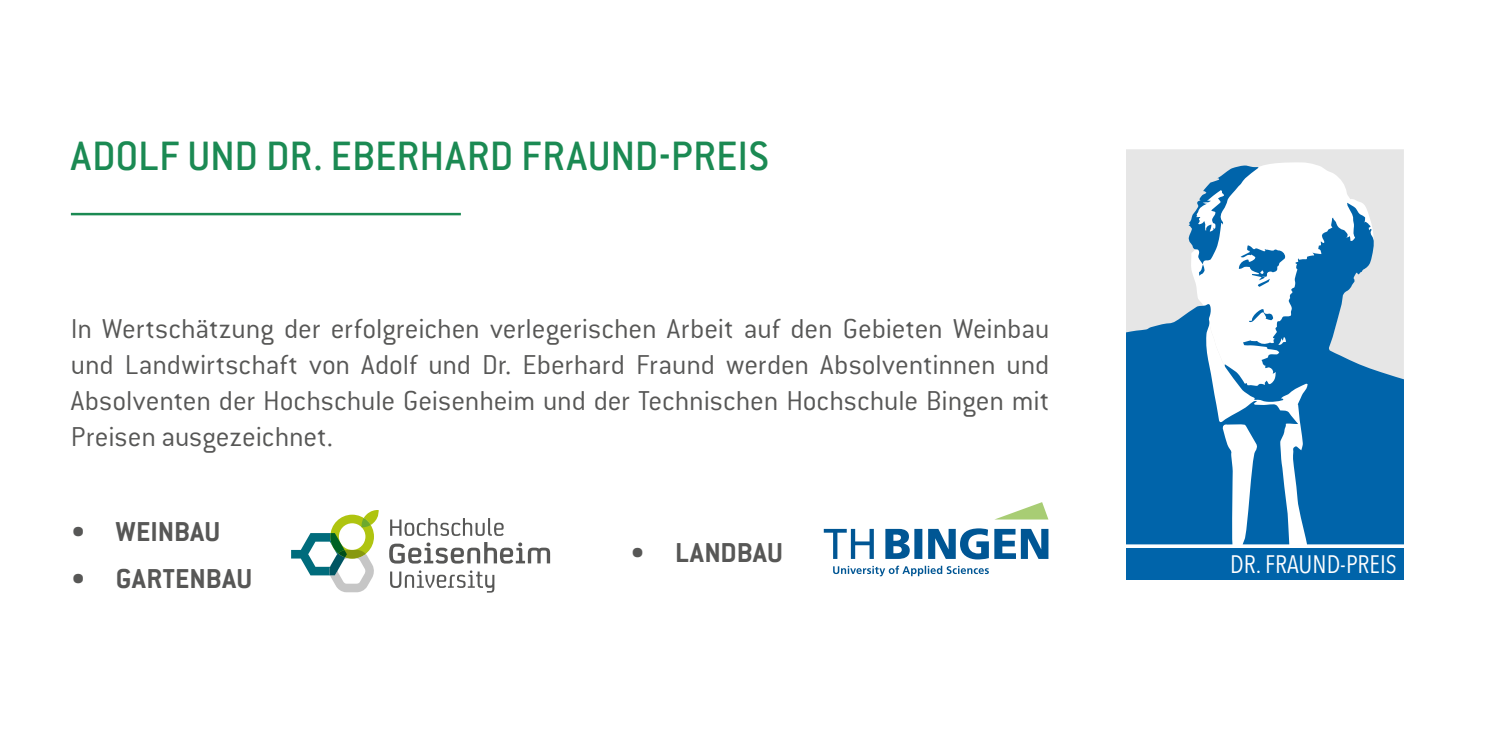
<style>
.page{position:relative;width:1489px;height:745px;background:#fff}
.page>*{position:absolute;margin:0;border:0;box-sizing:border-box;transform-origin:0 0}
.t1{font:500 45px "Conduit ITC Pro";color:#1b8a53}
.t2{font:300 30px/36px "Conduit ITC Pro";letter-spacing:-.005em;color:#575756;text-align:justify}
.t3{font:700 30px "Conduit ITC Pro";letter-spacing:.015em;color:#575756}
.t4{font:25.25px "Avenir Next Condensed";color:#fff}
</style>
<div class="page">
<hr style="left:71px;top:213px;width:390px;height:2px;background:#1b8a53">
<div style="left:1126px;top:149px;width:277px;height:54px;background:#e6e6e6"></div>
<svg style="left:1373px;top:203px;width:30px;height:341px;background:#73a5c8"></svg>
<svg style="left:1126px;top:162px;width:247px;height:382px"></svg>
<div style="left:1125px;top:548px;width:278px;height:31px;background:#0064aa"></div>
<svg style="left:291px;top:510px;width:88px;height:82px"></svg>
<svg style="left:390px;top:518px;width:113px;height:17px"></svg>
<svg style="left:389px;top:542px;width:161px;height:21px"></svg>
<svg style="left:390px;top:570px;width:104px;height:22px"></svg>
<svg style="left:996px;top:502px;width:52px;height:17px"></svg>
<svg style="left:833px;top:565px;width:155px;height:11px"></svg>
<svg style="left:823px;top:528px;width:50px;height:30px"></svg>
<svg style="left:885px;top:528px;width:37px;height:30px"></svg>
<svg style="left:928px;top:528px;width:60px;height:31px"></svg>
<svg style="left:994px;top:528px;width:54px;height:30px"></svg>
<h1 class="t1" style="left:71px;top:130px;width:700px">ADOLF UND DR. EBERHARD FRAUND-PREIS</h1>
<p class="t2" style="left:71px;top:311px;width:980px">In Wertschätzung der erfolgreichen verlegerischen Arbeit auf den Gebieten Weinbau und Landwirtschaft von Adolf und Dr. Eberhard Fraund werden Absolventinnen und Absolventen der Hochschule Geisenheim und der Technischen Hochschule Bingen mit Preisen ausgezeichnet.</p>
<p class="t3" style="left:71px;top:514px;width:151px">• WEINBAU</p>
<p class="t3" style="left:71px;top:561px;width:183px">• GARTENBAU</p>
<p class="t3" style="left:630px;top:534px;width:154px">• LANDBAU</p>
<p class="t4" style="left:1230px;top:542px;width:168px">DR. FRAUND-PREIS</p>
</div>
